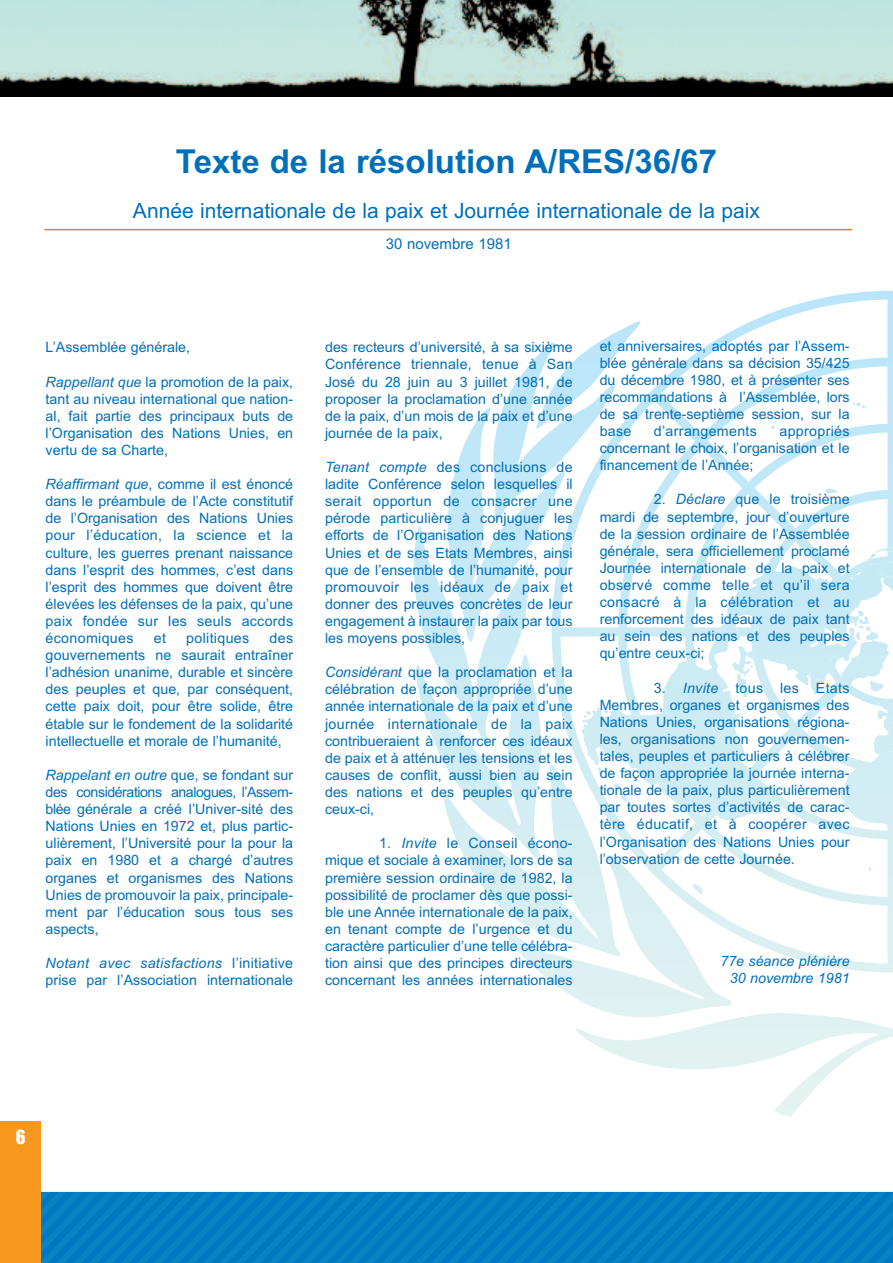
<style>
.page{position:relative;width:893px;height:1263px;background:#fff}
.page>*{position:absolute;margin:0;border:0;box-sizing:border-box;transform-origin:0 0}
.t1{font:700 33px "Arial";color:#006fba}
.t2{font:21px "Arial";color:#006fba}
.t3{font:18px "Impact";color:#fff}
.t4{font:15px "Arial";color:#006fba}
.t5{font:14.25px/17.1px "Arial";color:#006fba;text-align:justify}
.t6{font:italic 14.25px/17.1px "Arial";color:#006fba;text-align:right}
.t7{font:14.25px "Arial";letter-spacing:.02em;color:#006fba}
.s1{font-style:italic}
</style>
<div class="page">
<div style="left:40px;top:1192px;width:853px;height:71px;background:#057cc2"></div>
<div style="left:0;top:1121px;width:40px;height:142px;background:#f7971d"></div>
<img style="left:0;top:0;width:893px;height:96px">
<svg style="left:637px;top:291px;width:256px;height:31px"></svg>
<svg style="left:414px;top:322px;width:479px;height:794px"></svg>
<hr style="left:44px;top:229px;width:808px;height:1px;background:#f07729">
<h1 class="t1" style="left:176px;top:142px;width:543px">Texte de la résolution A/RES/36/67</h1>
<h2 class="t2" style="left:133px;top:199px;width:628px">Année internationale de la paix et Journée internationale de la paix</h2>
<p class="t4" style="left:386px;top:235px;width:127px">30 novembre 1981</p>
<p class="t5" style="left:46px;top:339px;width:146px">L’Assemblée générale,</p>
<p class="t5" style="left:46px;top:373px;width:249px"><span class="s1">Rappellant que</span> la promotion de la paix, tant au niveau international que nation&shy;al, fait partie des principaux buts de l’Organisation des Nations Unies, en vertu de sa Charte,</p>
<p class="t5" style="left:46px;top:476px;width:249px"><span class="s1">Réaffirmant que</span>, comme il est énoncé dans le préambule de l’Acte constitutif de l’Organisation des Nations Unies pour l’éducation, la science et la culture, les guerres prenant naissance dans l’esprit des hommes, c’est dans l’esprit des hommes que doivent être élevées les défenses de la paix, qu’une paix fondée sur les seuls accords économiques</p>
<p class="t5" style="left:46px;top:630px;width:249px;text-indent:224px">des gouvernements ne saurait entraîner l’adhésion unanime, durable et sincère des peuples et que, par conséquent, cette paix doit, pour être solide, être étable sur le fondement de la solidarité intellectuelle et morale de l’humanité,</p>
<p class="t5" style="left:46px;top:766px;width:249px"><span class="s1">Rappelant en outre</span> que, se fondant sur des considérations analogues, l’Assem&shy;blée générale a créé l’Univer-sité des Nations Unies en 1972 et, plus partic&shy;ulièrement, l’Université pour la pour la paix en 1980 et a chargé d’autres organes et organismes des Nations Unies de promouvoir la paix, principale&shy;ment par l’éducation sous tous ses aspects,</p>
<p class="t5" style="left:46px;top:954px;width:249px"><span class="s1">Notant avec satisfactions</span> l’initiative prise par l’Association internationale</p>
<p class="t5" style="left:154px;top:630px;width:14px">et</p>
<p class="t7" style="left:186px;top:630px;width:65px">politiques</p>
<p class="t5" style="left:325px;top:339px;width:249px">des recteurs d’université, à sa sixième Conférence triennale, tenue à San José du 28 juin au 3 juillet 1981, de proposer la proclamation d’une année de la paix, d’un mois de la paix et d’une journée de la paix,</p>
<p class="t5" style="left:325px;top:459px;width:249px"><span class="s1">Tenant compte</span> des conclusions de ladite Conférence selon lesquelles il serait opportun de consacrer une pérode particulière à conjuguer les efforts de l’Organisation des Nations Unies et de ses Etats Membres, ainsi que de l’ensemble de l’humanité, pour promouvoir les idéaux de paix et donner des preuves concrètes de leur engagement à instaurer la paix par tous les moyens possibles,</p>
<p class="t5" style="left:325px;top:664px;width:249px"><span class="s1">Considérant</span> que la proclamation et la célébration de façon appropriée d’une année internationale de la paix et d’une journée internationale de la paix contribueraient à renforcer ces idéaux de paix et à atténuer les tensions et les causes de conflit, aussi bien au sein des nations et des peuples qu’entre ceux-ci,</p>
<p class="t5" style="left:325px;top:835px;width:249px;text-indent:54px">1. <span class="s1">Invite</span> le Conseil écono&shy;mique et sociale à examiner, lors de sa première session ordinaire de 1982, la possibilité de proclamer dès que possi&shy;ble une Année internationale de la paix, en tenant compte de l’urgence et du caractère particulier d’une telle célébra&shy;tion ainsi que des principes directeurs concernant les années internationales</p>
<p class="t5" style="left:600px;top:337px;width:251px">et anniversaires, adoptés par l’Assem&shy;blée générale dans sa décision 35/425 du décembre 1980, et à présenter ses recommandations à l’Assemblée, lors de sa trente-septième session, sur la base</p>
<p class="t7" style="left:654px;top:423px;width:105px">d’arrangements</p>
<p class="t5" style="left:600px;top:423px;width:251px;text-indent:180px">appropriés concernant le choix, l’organisation et le financement de l’Année;</p>
<p class="t5" style="left:600px;top:491px;width:251px;text-indent:54px">2. <span class="s1">Déclare</span> que le troisième mardi de septembre, jour d’ouverture de la session ordinaire de l’Assemblée générale, sera officiellement proclamé Journée internationale de la paix et observé comme telle et qu’il sera consacré à la célébration et au renforcement des idéaux de paix tant au sein des nations et des peuples qu’entre ceux-ci;</p>
<p class="t5" style="left:600px;top:679px;width:251px;text-indent:54px">3. <span class="s1">Invite</span> tous les Etats Membres, organes et organismes des Nations Unies, organisations régiona&shy;les, organisations non gouvernemen&shy;tales, peuples et particuliers à célébrer de façon appropriée la journée interna&shy;tionale de la paix, plus particulièrement par toutes sortes d’activités de carac&shy;tère éducatif, et à coopérer avec l’Organisation des Nations Unies pour l’observation de cette Journée.</p>
<p class="t6" style="left:720px;top:953px;width:131px">77e séance plénière<br>30 novembre 1981</p>
<p class="t3" style="left:16px;top:1128px;width:11px">6</p>
</div>
